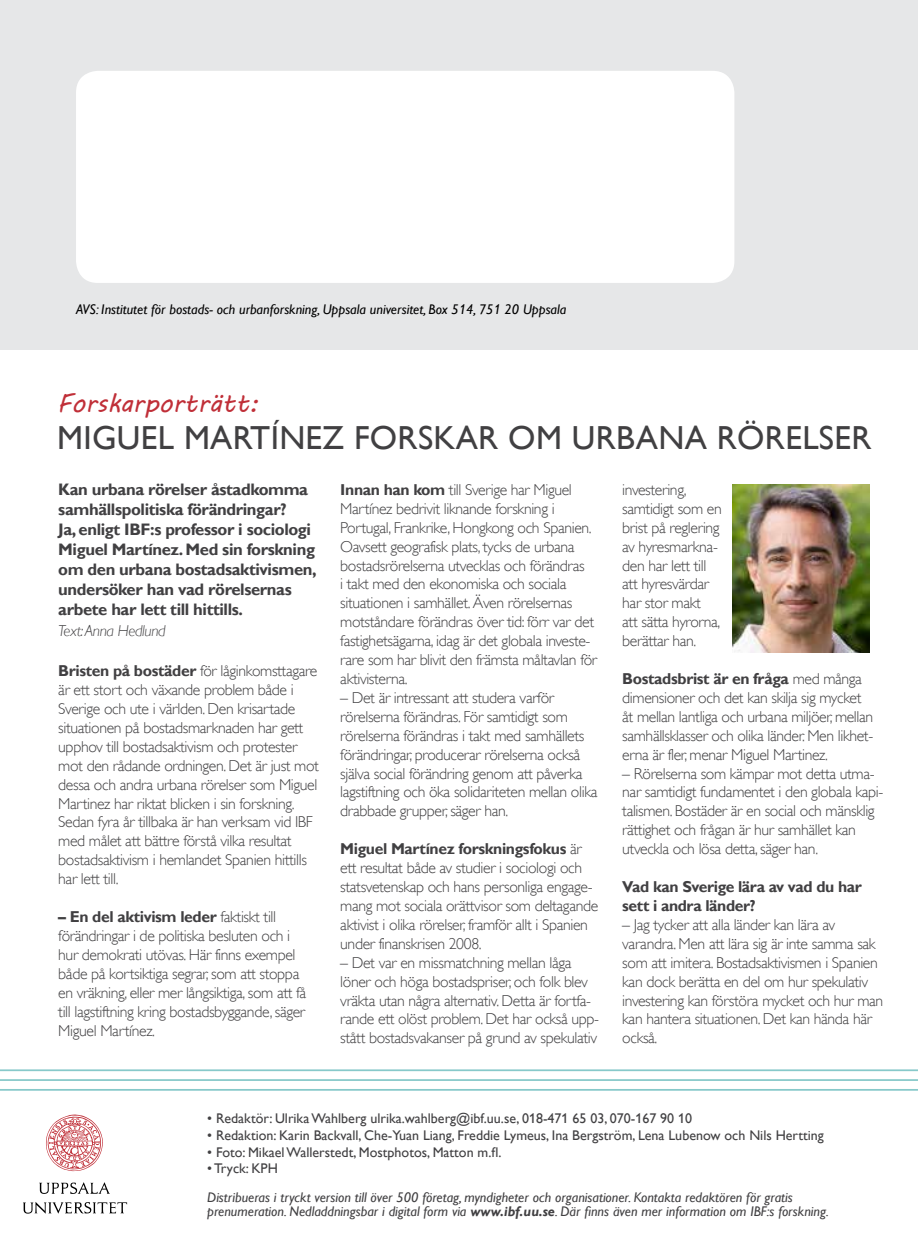
<style>
.page{position:relative;width:918px;height:1241px;background:#fff}
.page>*{position:absolute;margin:0;border:0;box-sizing:border-box;transform-origin:0 0}
.t1{font:33.25px "Gill Alt One";letter-spacing:.01em;color:#414042}
.t2{font:26.25px "MV Boli";color:#c02f38}
.t3{font:700 16.62px/19.9px "Gill Sans";letter-spacing:-.025em;color:#414042}
.t4{font:300 15.75px/18.9px "Gill Alt One";letter-spacing:-.025em;color:#414042}
.t5{font:700 15.75px/18.9px "Gill Sans";letter-spacing:-.025em;color:#414042}
.t6{font:italic 300 15.75px "Gill Alt One";letter-spacing:-.025em;color:#414042}
.t7{font:14px "Gill Alt One";color:#414042}
.t8{font:italic 14px/14px "Gill Alt One";color:#414042}
.t9{font:italic 14px "Gill Alt One";color:#000}
.s1{font-family:"Gill Sans";font-weight:700}
.s2{font-family:"Gill Alt One";font-weight:300}
.s3{font-weight:700}
</style>
<div class="page">
<div style="left:0;top:0;width:918px;height:350px;background:#e6e7e8"></div>
<svg style="left:39px;top:1182px;width:70px;height:11px"></svg>
<svg style="left:23px;top:1202px;width:104px;height:11px"></svg>
<svg style="left:46px;top:1114px;width:57px;height:56px"></svg>
<hr style="left:0;top:1088px;width:918px;height:2px;background:#87c9ca">
<hr style="left:0;top:1069px;width:918px;height:1px;background:#87c9ca">
<hr style="left:0;top:1078px;width:918px;height:2px;background:#87c9ca">
<div style="left:76px;top:71px;width:658px;height:212px;background:#fff;border-radius:22px"></div>
<img style="left:733px;top:485px;width:136px;height:167px">
<p class="t9" style="left:76px;top:301px;width:492px">AVS: Institutet för bostads- och urbanforskning, Uppsala universitet, Box 514, 751 20 Uppsala</p>
<h2 class="t2" style="left:57px;top:385px;width:203px">Forskarporträtt:</h2>
<h1 class="t1" style="left:57px;top:418px;width:816px">MIGUEL MARTÍNEZ FORSKAR OM URBANA RÖRELSER</h1>
<p class="t3" style="left:58px;top:480px;width:260px">Kan urbana rörelser åstadkomma samhällspolitiska förändringar?<br>Ja, enligt IBF:s professor i sociologi Miguel Martínez. Med sin forskning om den urbana bostadsaktivismen, undersöker han vad rörelsernas arbete har lett till hittills.</p>
<p class="t6" style="left:58px;top:621px;width:109px">Text: Anna Hedlund</p>
<p class="t4" style="left:58px;top:661px;width:262px"><span class="s1">Bristen på bostäder</span> för låginkomsttagare är ett stort och växande problem både i Sverige och ute i världen. Den krisartade situationen på bostadsmarknaden har gett upphov till bostadsaktivism och protester mot den rådande ordningen. Det är just mot dessa och andra urbana rörelser som Miguel Martinez har riktat blicken i sin forskning.<br>Sedan fyra år tillbaka är han verksam vid IBF med målet att bättre förstå vilka resultat bostadsaktivism i hemlandet Spanien hittills har lett till.</p>
<p class="t5" style="left:58px;top:907px;width:219px">– En del aktivism leder <span class="s2">faktiskt till</span></p>
<p class="t4" style="left:58px;top:926px;width:249px">förändringar i de politiska besluten och i hur demokrati utövas. Här finns exempel både på kortsiktiga segrar, som att stoppa en vräkning, eller mer långsiktiga, som att få till lagstiftning kring bostadsbyggande, säger Miguel Martínez.</p>
<p class="t4" style="left:340px;top:480px;width:258px"><span class="s1">Innan han kom</span> till Sverige har Miguel Martínez bedrivit liknande forskning i Portugal, Frankrike, Hongkong och Spanien.<br>Oavsett geografisk plats, tycks de urbana bostadsrörelserna utvecklas och förändras<br>i takt med den ekonomiska och sociala situationen i samhället. Även rörelsernas motståndare förändras över tid: förr var det fastighetsägarna, idag är det globala investe&shy;rare som har blivit den främsta måltavlan för aktivisterna.</p>
<p class="t4" style="left:340px;top:688px;width:259px">– Det är intressant att studera varför rörelserna förändras. För samtidigt som rörelserna förändras i takt med samhällets förändringar, producerar rörelserna också själva social förändring genom att påverka lagstiftning och öka solidariteten mellan olika drabbade grupper, säger han.</p>
<p class="t5" style="left:340px;top:839px;width:243px">Miguel Martínez forskningsfokus <span class="s2">är</span></p>
<p class="t4" style="left:340px;top:858px;width:259px">ett resultat både av studier i sociologi och statsvetenskap och hans personliga engage&shy;mang mot sociala orättvisor som deltagande aktivist i olika rörelser, framför allt i Spanien under finanskrisen 2008.</p>
<p class="t4" style="left:340px;top:952px;width:260px">– Det var en missmatchning mellan låga löner och höga bostadspriser, och folk blev vräkta utan några alternativ. Detta är fortfa&shy;rande ett olöst problem. Det har också upp&shy;stått bostadsvakanser på grund av spekulativ</p>
<p class="t4" style="left:622px;top:480px;width:101px">investering, samtidigt som en brist på reglering av hyresmarkna&shy;den har lett till att hyresvärdar har stor makt<br>att sätta hyrorna, berättar han.</p>
<p class="t5" style="left:622px;top:669px;width:241px">Bostadsbrist är en fråga <span class="s2">med många</span></p>
<p class="t4" style="left:622px;top:688px;width:252px">dimensioner och det kan skilja sig mycket åt mellan lantliga och urbana miljöer, mellan samhällsklasser och olika länder. Men likhet&shy;erna är fler, menar Miguel Martinez.</p>
<p class="t4" style="left:622px;top:763px;width:262px">– Rörelserna som kämpar mot detta utma&shy;nar samtidigt fundamentet i den globala kapi&shy;talismen. Bostäder är en social och mänsklig rättighet och frågan är hur samhället kan utveckla och lösa detta, säger han.</p>
<p class="t5" style="left:622px;top:877px;width:241px">Vad kan Sverige lära av vad du har sett i andra länder?</p>
<p class="t4" style="left:622px;top:914px;width:262px">– Jag tycker att alla länder kan lära av varandra. Men att lära sig är inte samma sak som att imitera. Bostadsaktivismen i Spanien kan dock berätta en del om hur spekulativ investering kan förstöra mycket och hur man kan hantera situationen. Det kan hända här också.</p>
<p class="t7" style="left:207px;top:1109px;width:486px">• Redaktör: Ulrika Wahlberg ulrika.wahlberg@ibf.uu.se, 018-471 65 03, 070-167 90 10</p>
<p class="t7" style="left:207px;top:1126px;width:618px">• Redaktion: Karin Backvall, Che-Yuan Liang, Freddie Lymeus, Ina Bergström, Lena Lubenow och Nils Hertting</p>
<p class="t7" style="left:207px;top:1143px;width:296px">• Foto: Mikael Wallerstedt, Mostphotos, Matton m.fl.</p>
<p class="t7" style="left:207px;top:1160px;width:72px">• Tryck: KPH</p>
<p class="t8" style="left:207px;top:1189px;width:623px">Distribueras i tryckt version till över 500 företag, myndigheter och organisationer. Kontakta redaktören för gratis prenumeration. Nedladdningsbar i digital form via <span class="s3">www.ibf.uu.se</span>. Där finns även mer information om IBF:s forskning.</p>
</div>
